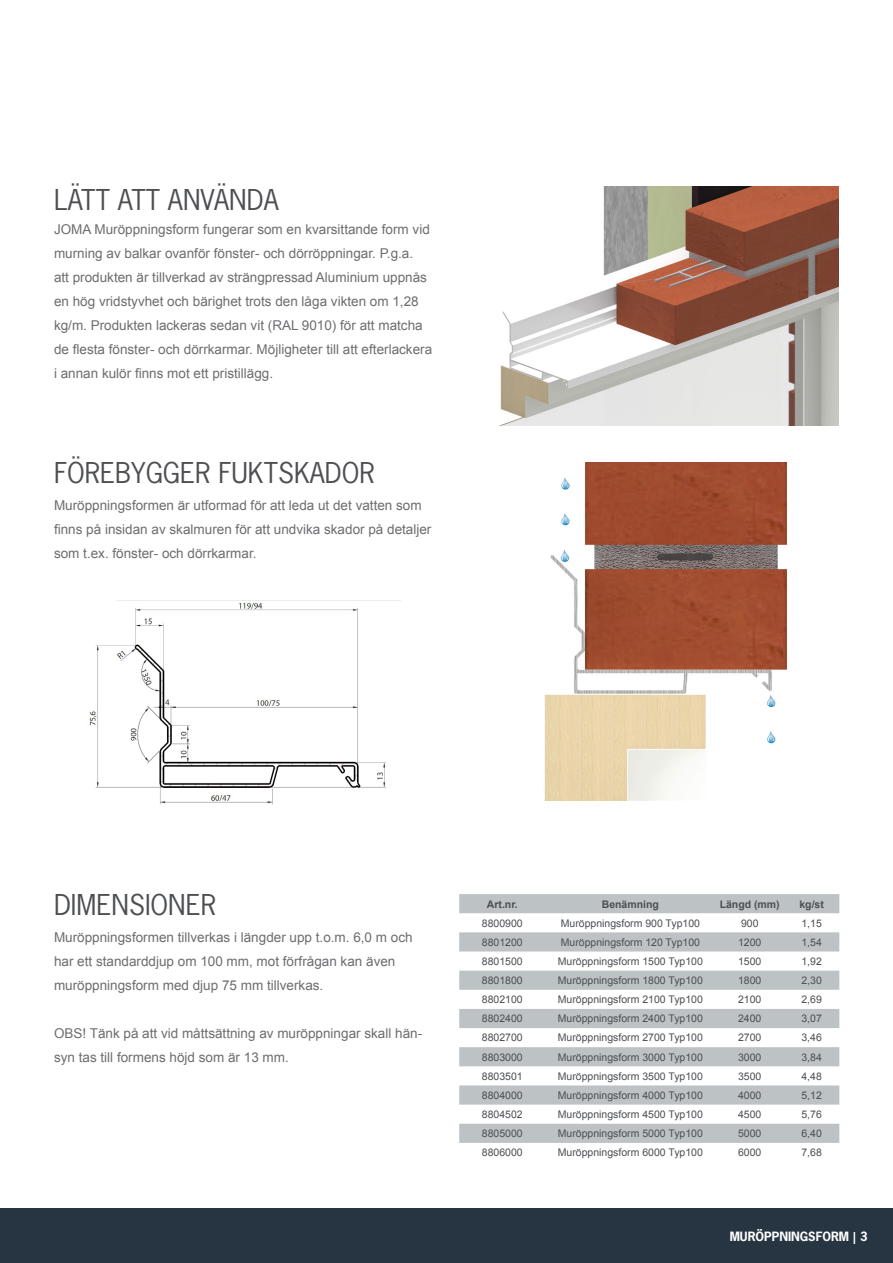
<style>
.page{position:relative;width:893px;height:1263px;background:#fff}
.page>*{position:absolute;margin:0;border:0;box-sizing:border-box;transform-origin:0 0}
.Huvudrubrik{font:27px "News Gothic Std";color:#4d4f53}
.Brödtext{font:27px "News Gothic Std";color:#4d4f53}
.Brödtext-2{font:13.5px/24px "Arial";color:#6c6d70}
.t1{font:700 12px "News Gothic Std";color:#fff}
.t2{font:10.5px "Arial";color:#4d4f53}
.t3{font:700 10.5px "Arial";color:#4d4f53}
</style>
<div class="page">
<div style="left:0;top:1209px;width:893px;height:54px;background:#263541"></div>
<svg style="left:459px;top:894px;width:380px;height:249px;fill:#bdc2c4"></svg>
<img style="left:89px;top:602px;width:298px;height:203px">
<img style="left:500px;top:186px;width:339px;height:239px">
<img style="left:544px;top:462px;width:243px;height:338px">
<p class="Brödtext" style="left:54px;top:182px;width:226px">LÄTT ATT ANVÄNDA</p>
<p class="Brödtext-2" style="left:54px;top:217px;width:380px">JOMA Muröppningsform fungerar som en kvarsittande form vid murning av balkar ovanför fönster- och dörröppningar. P.g.a.<br>att produkten är tillverkad av strängpressad Aluminium uppnås en hög vridstyvhet och bärighet trots den låga vikten om 1,28 kg/m. Produkten lackeras sedan vit (RAL 9010) för att matcha de flesta fönster- och dörrkarmar. Möjligheter till att efterlackera i annan kulör finns mot ett pristillägg.</p>
<p class="Huvudrubrik" style="left:54px;top:455px;width:322px">FÖREBYGGER FUKTSKADOR</p>
<p class="Brödtext-2" style="left:54px;top:493px;width:379px">Muröppningsformen är utformad för att leda ut det vatten som finns på insidan av skalmuren för att undvika skador på detaljer som t.ex. fönster- och dörrkarmar.</p>
<p class="Huvudrubrik" style="left:54px;top:887px;width:164px">DIMENSIONER</p>
<p class="Brödtext-2" style="left:54px;top:925px;width:360px">Muröppningsformen tillverkas i längder upp t.o.m. 6,0 m och har ett standarddjup om 100 mm, mot förfrågan kan även muröppningsform med djup 75 mm tillverkas.</p>
<p class="Brödtext-2" style="left:54px;top:1021px;width:370px">OBS! Tänk på att vid måttsättning av muröppningar skall hän&shy;syn tas till formens höjd som är 13 mm.</p>
<p class="t3" style="left:487px;top:897px;width:32px">Art.nr.</p>
<p class="t3" style="left:602px;top:897px;width:59px">Benämning</p>
<p class="t3" style="left:720px;top:897px;width:62px">Längd (mm)</p>
<p class="t3" style="left:799px;top:897px;width:26px">kg/st</p>
<p class="t2" style="left:482px;top:916px;width:42px">8800900</p>
<p class="t2" style="left:561px;top:916px;width:141px">Muröppningsform 900 Typ100</p>
<p class="t2" style="left:741px;top:916px;width:19px">900</p>
<p class="t2" style="left:801px;top:916px;width:22px">1,15</p>
<p class="t2" style="left:482px;top:935px;width:42px">8801200</p>
<p class="t2" style="left:561px;top:935px;width:141px">Muröppningsform 120 Typ100</p>
<p class="t2" style="left:738px;top:935px;width:25px">1200</p>
<p class="t2" style="left:801px;top:935px;width:22px">1,54</p>
<p class="t2" style="left:482px;top:954px;width:42px">8801500</p>
<p class="t2" style="left:558px;top:954px;width:147px">Muröppningsform 1500 Typ100</p>
<p class="t2" style="left:738px;top:954px;width:25px">1500</p>
<p class="t2" style="left:801px;top:954px;width:22px">1,92</p>
<p class="t2" style="left:482px;top:973px;width:42px">8801800</p>
<p class="t2" style="left:558px;top:973px;width:147px">Muröppningsform 1800 Typ100</p>
<p class="t2" style="left:738px;top:973px;width:25px">1800</p>
<p class="t2" style="left:801px;top:973px;width:22px">2,30</p>
<p class="t2" style="left:482px;top:992px;width:42px">8802100</p>
<p class="t2" style="left:558px;top:992px;width:147px">Muröppningsform 2100 Typ100</p>
<p class="t2" style="left:738px;top:992px;width:25px">2100</p>
<p class="t2" style="left:801px;top:992px;width:22px">2,69</p>
<p class="t2" style="left:482px;top:1012px;width:42px">8802400</p>
<p class="t2" style="left:558px;top:1012px;width:147px">Muröppningsform 2400 Typ100</p>
<p class="t2" style="left:738px;top:1012px;width:25px">2400</p>
<p class="t2" style="left:801px;top:1012px;width:22px">3,07</p>
<p class="t2" style="left:482px;top:1031px;width:42px">8802700</p>
<p class="t2" style="left:558px;top:1031px;width:147px">Muröppningsform 2700 Typ100</p>
<p class="t2" style="left:738px;top:1031px;width:25px">2700</p>
<p class="t2" style="left:801px;top:1031px;width:22px">3,46</p>
<p class="t2" style="left:482px;top:1050px;width:42px">8803000</p>
<p class="t2" style="left:558px;top:1050px;width:147px">Muröppningsform 3000 Typ100</p>
<p class="t2" style="left:738px;top:1050px;width:25px">3000</p>
<p class="t2" style="left:801px;top:1050px;width:22px">3,84</p>
<p class="t2" style="left:482px;top:1069px;width:42px">8803501</p>
<p class="t2" style="left:558px;top:1069px;width:147px">Muröppningsform 3500 Typ100</p>
<p class="t2" style="left:738px;top:1069px;width:25px">3500</p>
<p class="t2" style="left:801px;top:1069px;width:22px">4,48</p>
<p class="t2" style="left:482px;top:1088px;width:42px">8804000</p>
<p class="t2" style="left:558px;top:1088px;width:147px">Muröppningsform 4000 Typ100</p>
<p class="t2" style="left:738px;top:1088px;width:25px">4000</p>
<p class="t2" style="left:801px;top:1088px;width:22px">5,12</p>
<p class="t2" style="left:482px;top:1107px;width:42px">8804502</p>
<p class="t2" style="left:558px;top:1107px;width:147px">Muröppningsform 4500 Typ100</p>
<p class="t2" style="left:738px;top:1107px;width:25px">4500</p>
<p class="t2" style="left:801px;top:1107px;width:22px">5,76</p>
<p class="t2" style="left:482px;top:1126px;width:42px">8805000</p>
<p class="t2" style="left:558px;top:1126px;width:147px">Muröppningsform 5000 Typ100</p>
<p class="t2" style="left:738px;top:1126px;width:25px">5000</p>
<p class="t2" style="left:801px;top:1126px;width:22px">6,40</p>
<p class="t2" style="left:482px;top:1146px;width:42px">8806000</p>
<p class="t2" style="left:558px;top:1146px;width:147px">Muröppningsform 6000 Typ100</p>
<p class="t2" style="left:738px;top:1146px;width:25px">6000</p>
<p class="t2" style="left:801px;top:1146px;width:22px">7,68</p>
<p class="t1" style="left:730px;top:1228px;width:139px">MURÖPPNINGSFORM | 3</p>
</div>
